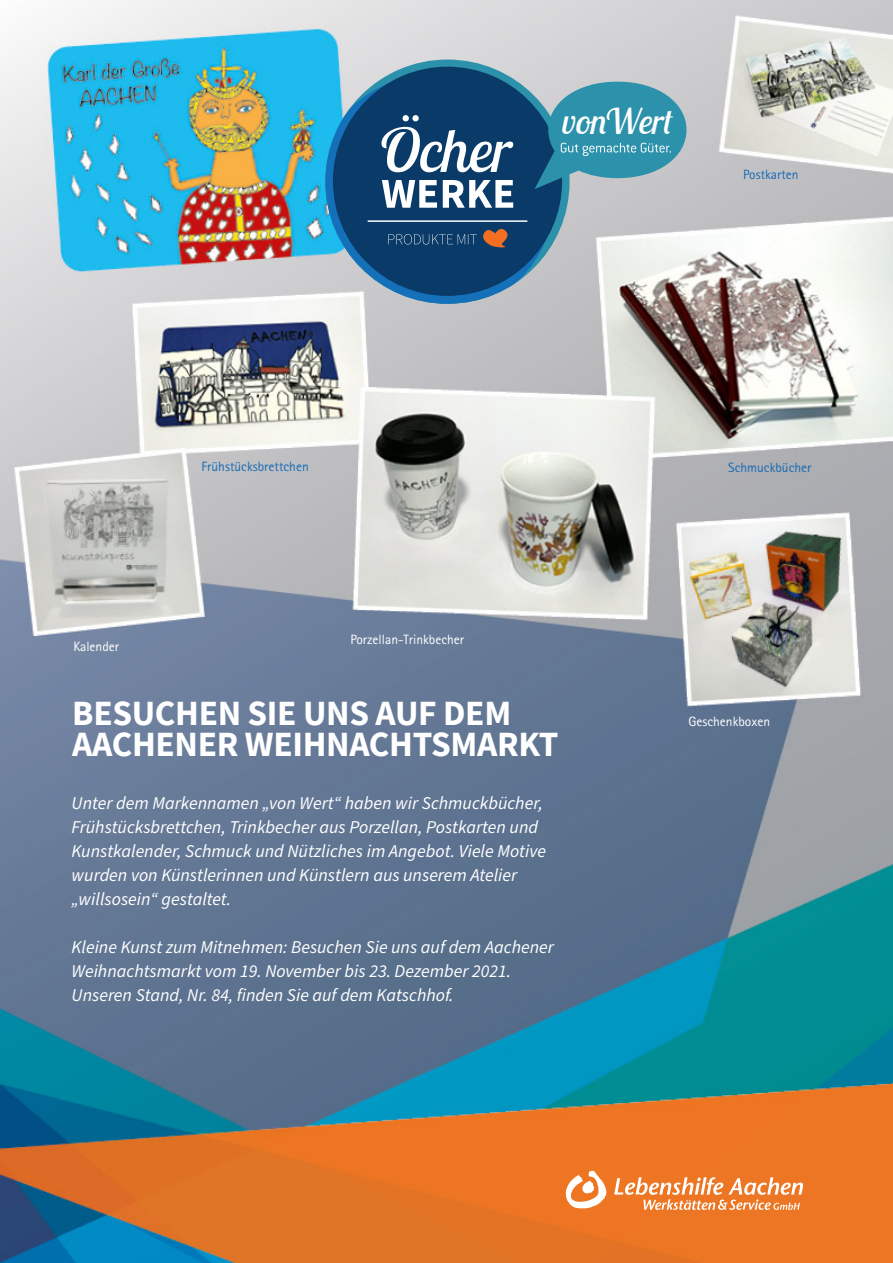
<style>
.page{position:relative;width:893px;height:1263px;background:#fff}
.page>*{position:absolute;margin:0;border:0;box-sizing:border-box;transform-origin:0 0}
.t1{font:700 35.4px/31.3px "Source Sans Pro";letter-spacing:-.01em;color:#fff}
.t2{font:italic 35.25px "Lobster Two";color:#fff}
.t3{font:italic 18px/24px "Source Sans Pro";color:#fff}
.t4{font:13.5px "Rotis Sans Serif";color:#156ab5}
.t5{font:13.5px "Rotis Sans Serif";color:#fff}
</style>
<div class="page">
<img style="left:0;top:0;width:893px;height:1263px">
<svg style="left:614px;top:1177px;width:189px;height:33px"></svg>
<svg style="left:566px;top:1171px;width:40px;height:37px"></svg>
<svg style="left:325px;top:74px;width:230px;height:230px;background:#79aeca"></svg>
<div style="left:333px;top:67px;width:229px;height:229px;background:#093a68;border-radius:50%"></div>
<svg style="left:381px;top:115px;width:132px;height:57px"></svg>
<svg style="left:382px;top:180px;width:131px;height:28px"></svg>
<svg style="left:388px;top:228px;width:120px;height:20px"></svg>
<hr style="left:368px;top:220px;width:159px;height:2px;background:#fff">
<svg style="left:534px;top:82px;width:152px;height:107px;background:#4e98ad"></svg>
<h2 class="t2" style="left:562px;top:99px;width:112px">vonWert</h2>
<p class="t4" style="left:743px;top:166px;width:57px">Postkarten</p>
<p class="t5" style="left:73px;top:639px;width:47px">Kalender</p>
<p class="t4" style="left:202px;top:459px;width:109px">Frühstücksbrettchen</p>
<p class="t5" style="left:350px;top:631px;width:115px">Porzellan-Trinkbecher</p>
<h1 class="t1" style="left:72px;top:697px;width:488px">BESUCHEN SIE UNS AUF DEM<br>AACHENER WEIHNACHTSMARKT</h1>
<p class="t3" style="left:72px;top:792px;width:476px">Unter dem Markennamen „von Wert“ haben wir Schmuckbücher, Frühstücksbrettchen, Trinkbecher aus Porzellan, Postkarten und Kunstkalender, Schmuck und Nützliches im Angebot. Viele Motive wurden von Künstlerinnen und Künstlern aus unserem Atelier „willsosein“ gestaltet.</p>
<p class="t3" style="left:72px;top:936px;width:484px">Kleine Kunst zum Mitnehmen: Besuchen Sie uns auf dem Aachener<br>Weihnachtsmarkt vom 19. November bis 23. Dezember 2021.<br>Unseren Stand, Nr. 84, finden Sie auf dem Katschhof.</p>
<p class="t4" style="left:728px;top:459px;width:85px">Schmuckbücher</p>
<p class="t5" style="left:688px;top:713px;width:83px">Geschenkboxen</p>
</div>
